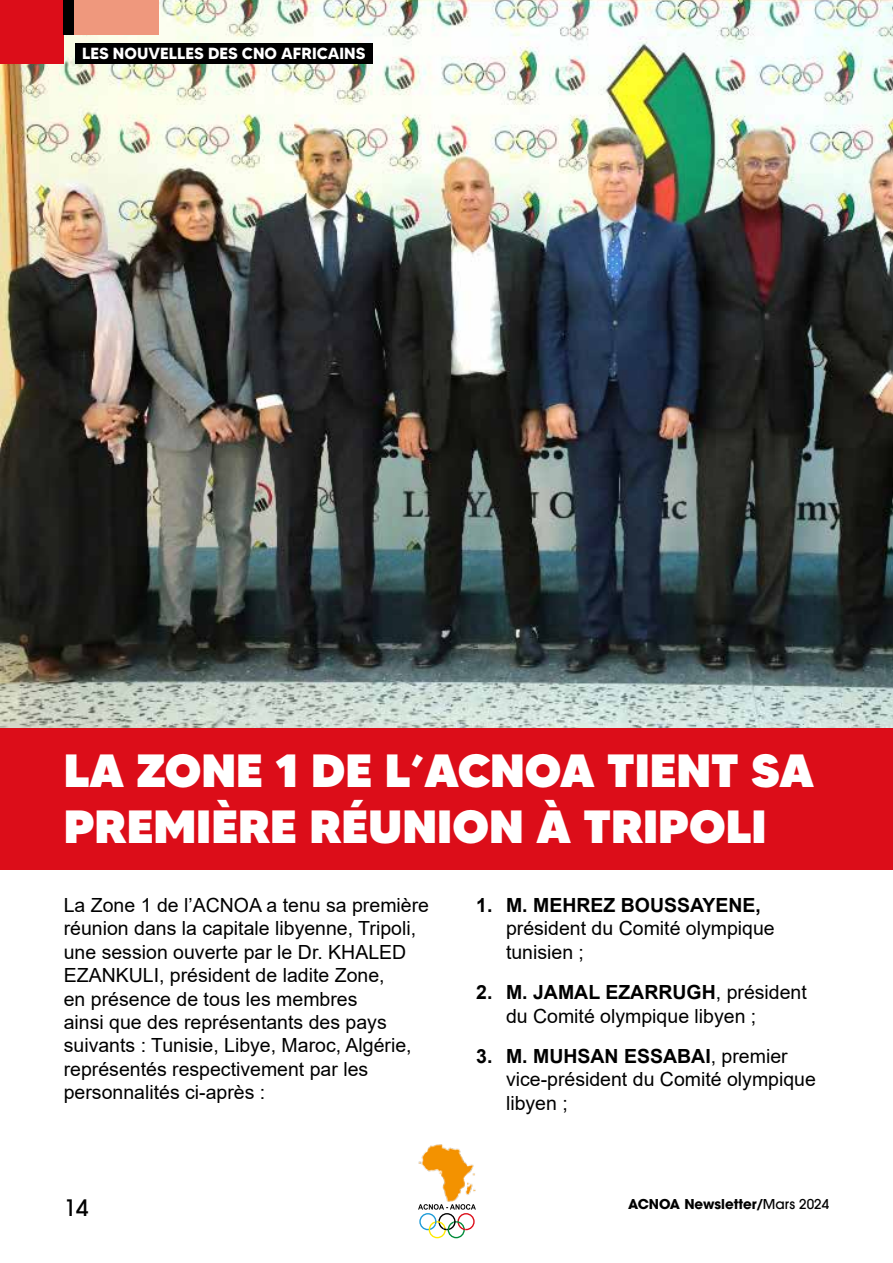
<style>
.page{position:relative;width:893px;height:1263px;background:#fff}
.page>*{position:absolute;margin:0;border:0;box-sizing:border-box;transform-origin:0 0}
.t1{font:900 46.5px/55.8px "MADETOMMY";color:#fff}
.t2{font:500 22.5px "ITC Avant Garde Std";color:#000}
.t3{font:19.5px/23.4px "Arial";color:#000}
.t4{font:700 19.5px "Arial";color:#000}
.t5{font:700 16.05px "MADETOMMY";color:#fff}
.t6{font:700 13.5px "ITC Avant Garde Std";color:#000}
.s1{font-weight:700}
.s2{font-weight:600}
.s3{font-weight:500}
</style>
<div class="page">
<img style="left:418px;top:1144px;width:58px;height:57px">
<svg style="left:418px;top:1204px;width:58px;height:35px"></svg>
<div style="left:0;top:727px;width:893px;height:143px;background:#dc0d19"></div>
<img style="left:0;top:0;width:893px;height:727px">
<div style="left:0;top:0;width:64px;height:64px;background:#dc0d19"></div>
<div style="left:64px;top:0;width:10px;height:34px;background:#000"></div>
<div style="left:74px;top:0;width:84px;height:34px;background:#ef987d"></div>
<div style="left:75px;top:43px;width:297px;height:21px;background:#000"></div>
<p class="t5" style="left:82px;top:44px;width:285px">LES NOUVELLES DES CNO AFRICAINS</p>
<h1 class="t1" style="left:64px;top:742px;width:752px">LA ZONE 1 DE L’ACNOA TIENT SA<br>PREMIÈRE RÉUNION À TRIPOLI</h1>
<p class="t3" style="left:64px;top:893px;width:367px">La Zone 1 de l’ACNOA a tenu sa première réunion dans la capitale libyenne, Tripoli, une session ouverte par le Dr. KHALED EZANKULI, président de ladite Zone,<br>en présence de tous les membres<br>ainsi que des représentants des pays suivants : Tunisie, Libye, Maroc, Algérie, représentés respectivement par les personnalités ci-après :</p>
<p class="t2" style="left:64px;top:1193px;width:26px">14</p>
<p class="t4" style="left:476px;top:891px;width:286px">1. M. MEHREZ BOUSSAYENE,</p>
<p class="t3" style="left:506px;top:917px;width:270px">président du Comité olympique tunisien ;</p>
<p class="t3" style="left:506px;top:980px;width:302px;text-indent:-30px"><span class="s1">2. M. JAMAL EZARRUGH</span>, président du Comité olympique libyen ;</p>
<p class="t3" style="left:506px;top:1044px;width:311px;text-indent:-30px"><span class="s1">3. M. MUHSAN ESSABAI</span>, premier vice-président du Comité olympique libyen ;</p>
<p class="t6" style="left:628px;top:1195px;width:203px">ACNOA Newsletter<span class="s2">/</span><span class="s3">Mars 2024</span></p>
</div>
